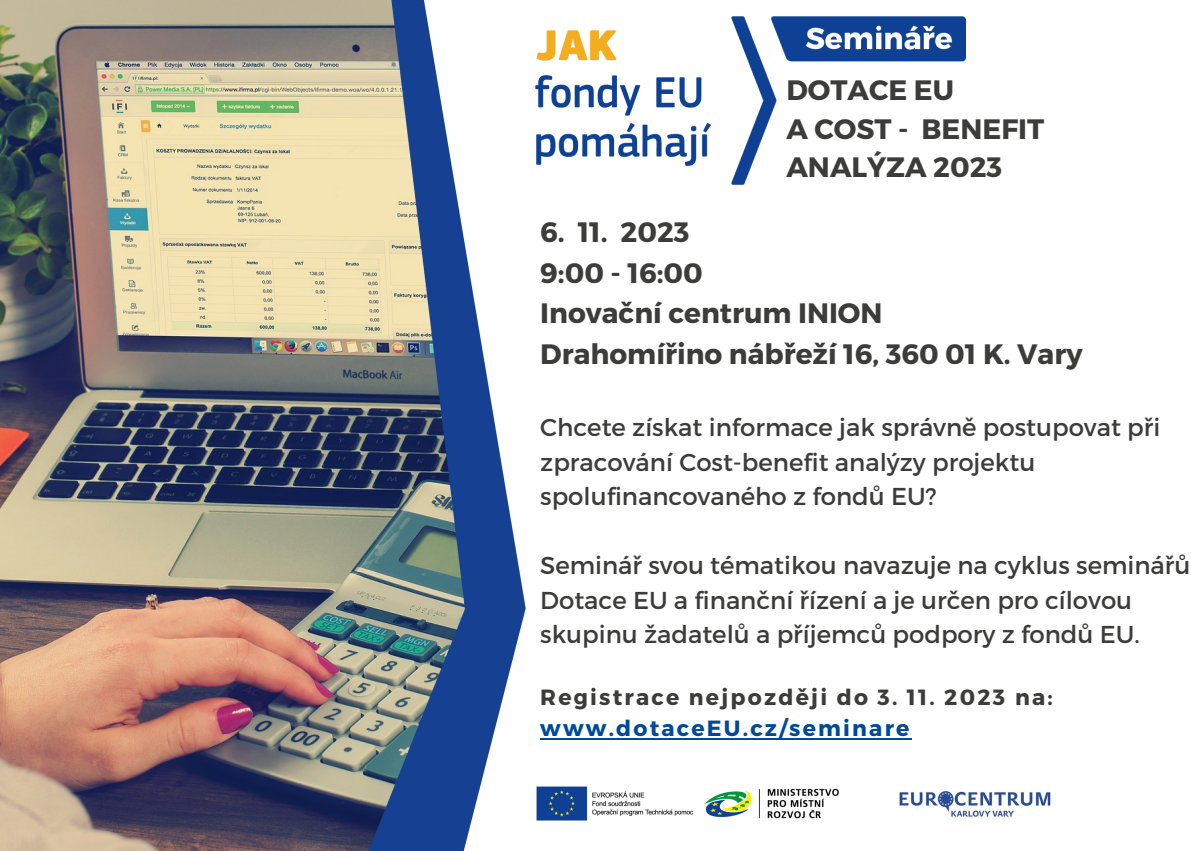
<style>
.page{position:relative;width:1191px;height:851px;background:#fff}
.page>*{position:absolute;margin:0;border:0;box-sizing:border-box;transform-origin:0 0}
.t1{font:700 28px/38.2px "Montserrat";color:#3c3c3b}
.t2{font:24.4px/34.6px "Montserrat";color:#3c3c3b}
.t3{font:700 22px "Montserrat";letter-spacing:.1em;color:#3c3c3b}
.t4{font:700 22px "Montserrat";letter-spacing:.1em;color:#004a99}
</style>
<div class="page">
<img style="left:0;top:0;width:339px;height:850px">
<img style="left:339px;top:0;width:627px;height:850px">
<img style="left:536px;top:785px;width:308px;height:36px">
<hr style="left:540px;top:737px;width:372px;height:2px;background:#004a99">
<img style="left:536px;top:16px;width:429px;height:168px">
<img style="left:894px;top:785px;width:157px;height:36px">
<p class="t1" style="left:786px;top:70px;width:169px">DOTACE EU</p>
<p class="t1" style="left:786px;top:108px;width:259px">A COST - BENEFIT<br>ANALÝZA 2023</p>
<p class="t1" style="left:540px;top:212px;width:151px">6. 11. 2023</p>
<p class="t1" style="left:540px;top:252px;width:164px">9:00 - 16:00</p>
<p class="t1" style="left:540px;top:293px;width:344px">Inovační centrum INION</p>
<p class="t1" style="left:540px;top:333px;width:544px">Drahomířino nábřeží 16, 360 01 K. Vary</p>
<p class="t2" style="left:540px;top:409px;width:622px">Chcete získat informace jak správně postupovat při zpracování Cost-benefit analýzy projektu spolufinancovaného z fondů EU?</p>
<p class="t2" style="left:540px;top:547px;width:652px">Seminář svou tématikou navazuje na cyklus seminářů<br>Dotace EU a finanční řízení a je určen pro cílovou</p>
<p class="t2" style="left:540px;top:616px;width:601px">skupinu žadatelů a příjemců podpory z fondů EU.</p>
<p class="t3" style="left:540px;top:682px;width:514px">Registrace nejpozději do 3. 11. 2023 na:</p>
<p class="t4" style="left:540px;top:714px;width:371px">www.dotaceEU.cz/seminare</p>
</div>
